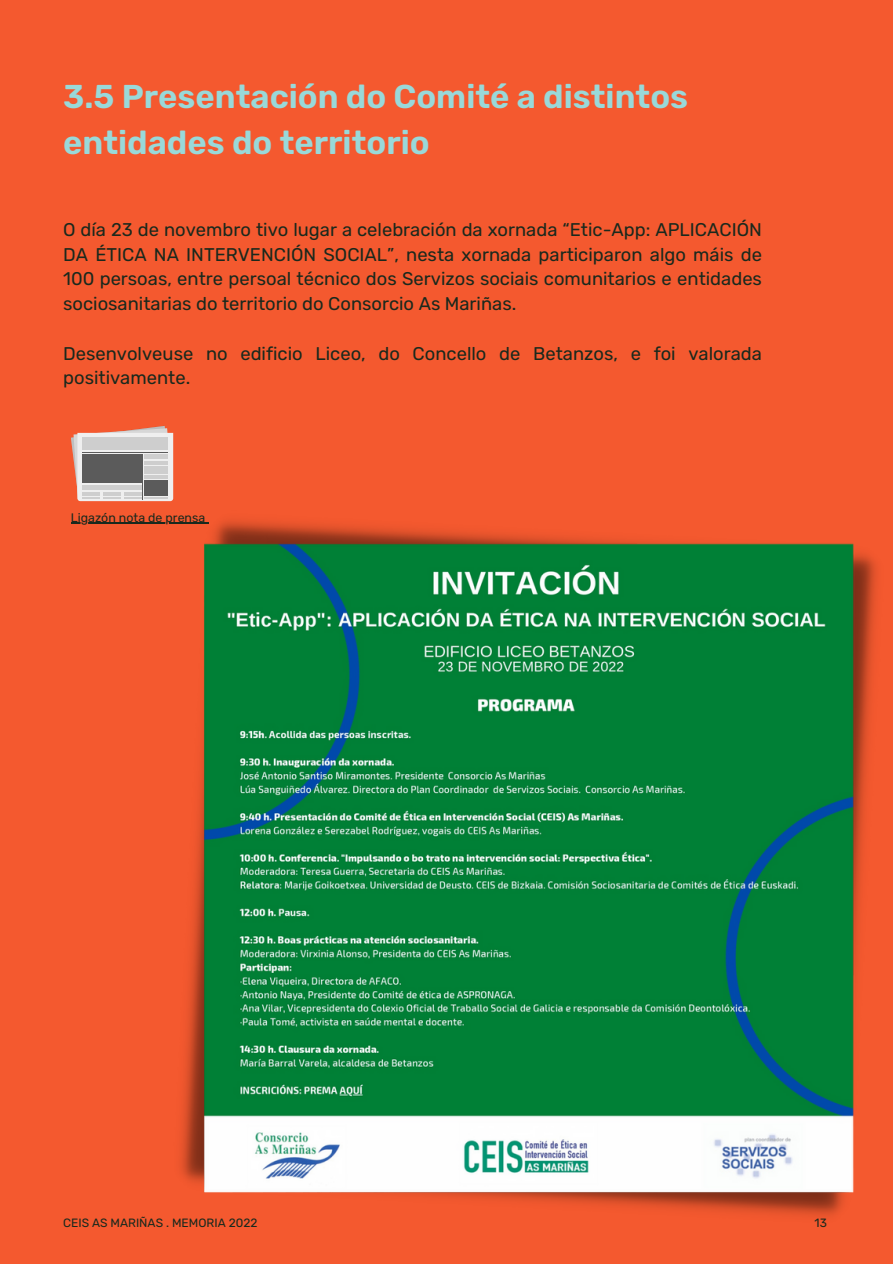
<style>
.page{position:relative;width:893px;height:1264px;background:#fff}
.page>*{position:absolute;margin:0;border:0;box-sizing:border-box;transform-origin:0 0}
.t1{font:600 33px/46.2px "Rubik";color:#99d9d9}
.t2{font:18.3px/24.8px "Rubik";color:#19291d;text-align:justify}
.t3{font:12.45px "Rubik";color:#19291d}
.t4{font:12px "Rubik";color:#19291d}
</style>
<div class="page">
<div style="left:0;top:0;width:892px;height:1263px;background:#f4592f"></div>
<img style="left:173px;top:520px;width:704px;height:696px">
<svg style="left:71px;top:426px;width:102px;height:75px;background:#dcc7c2"></svg>
<div style="left:82px;top:454px;width:59px;height:29px;background:#5b5b5b"></div>
<div style="left:144px;top:481px;width:24px;height:15px;background:#5b5b5b"></div>
<hr style="left:82px;top:452px;width:86px;height:1px;background:#5b5b5b">
<hr style="left:143px;top:454px;width:1px;height:45px;background:#5b5b5b">
<hr style="left:71px;top:522px;width:134px;height:1px;background:#19291d">
<p class="t1" style="left:63px;top:74px;width:626px">3.5 Presentación do Comité a distintos entidades do territorio</p>
<h2 class="t2" style="left:63px;top:217px;width:700px">O día 23 de novembro tivo lugar a celebración da xornada “Etic-App: APLICACIÓN DA ÉTICA NA INTERVENCIÓN SOCIAL”, nesta xornada participaron algo máis de 100 persoas, entre persoal técnico dos Servizos sociais comunitarios e entidades sociosanitarias do territorio do Consorcio As Mariñas.</h2>
<h2 class="t2" style="left:63px;top:341px;width:700px">Desenvolveuse no edificio Liceo, do Concello de Betanzos, e foi valorada positivamente.</h2>
<h3 class="t3" style="left:71px;top:510px;width:136px">Ligazón nota de prensa</h3>
<p class="t4" style="left:63px;top:1215px;width:196px">CEIS AS MARIÑAS . MEMORIA 2022</p>
<p class="t4" style="left:814px;top:1215px;width:14px">13</p>
</div>
